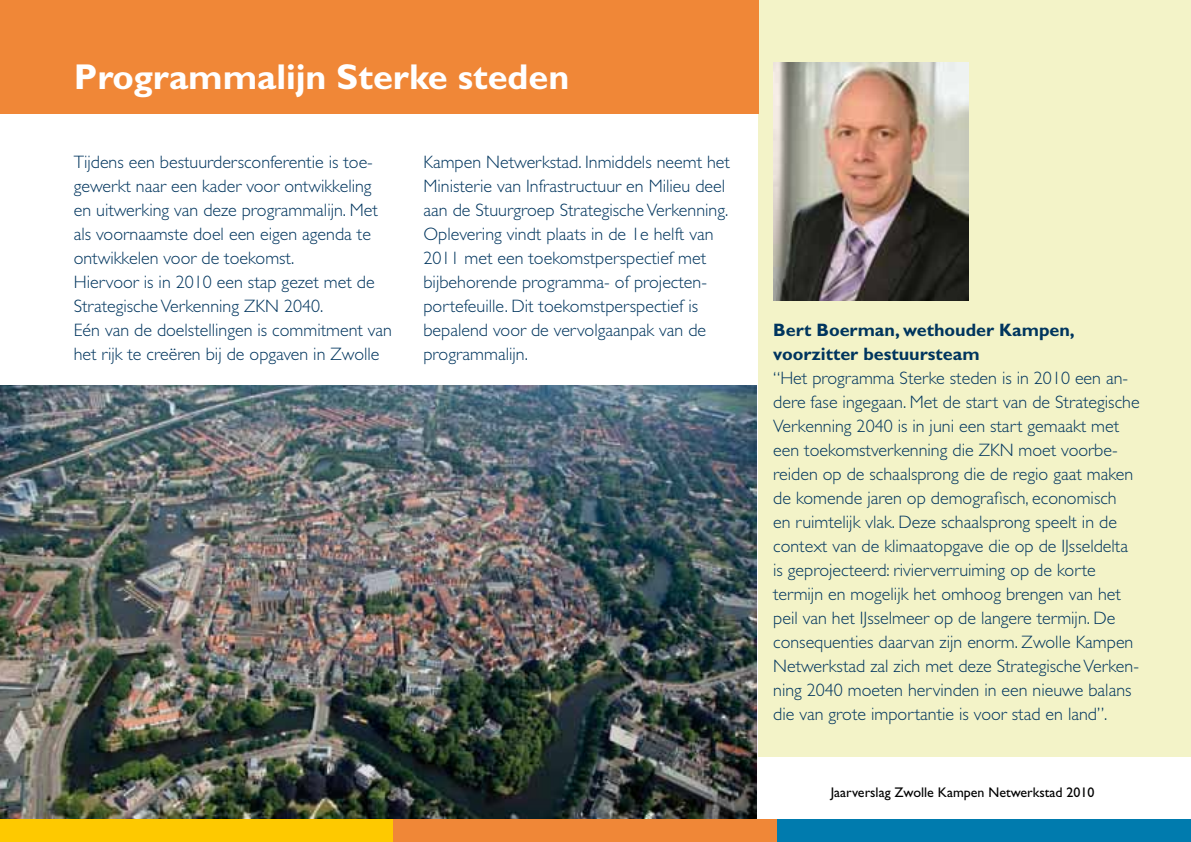
<style>
.page{position:relative;width:1191px;height:842px;background:#fff}
.page>*{position:absolute;margin:0;border:0;box-sizing:border-box;transform-origin:0 0}
.t1{font:700 36px "Gill Sans";color:#fff}
.t2{font:300 18px/24px "Gill Sans";color:#00355e}
.t3{font:700 18px/24px "Gill Sans";color:#00355e}
.t4{font:14px "Gill Sans";color:#000}
</style>
<div class="page">
<div style="left:759px;top:0;width:432px;height:757px;background:#f3f3c8"></div>
<div style="left:0;top:0;width:759px;height:113px;background:#f08737"></div>
<img style="left:773px;top:62px;width:195px;height:238px">
<img style="left:0;top:386px;width:756px;height:433px">
<div style="left:392px;top:819px;width:385px;height:23px;background:#f08737"></div>
<div style="left:0;top:819px;width:392px;height:23px;background:#fec900"></div>
<div style="left:777px;top:819px;width:414px;height:23px;background:#007bae"></div>
<h1 class="t1" style="left:74px;top:56px;width:497px">Programmalijn Sterke steden</h1>
<p class="t2" style="left:74px;top:150px;width:320px">Tijdens een bestuurdersconferentie is toe&shy;gewerkt naar een kader voor ontwikkeling en uitwerking van deze programmalijn. Met als voornaamste doel een eigen agenda te ontwikkelen voor de toekomst.<br>Hiervoor is in 2010 een stap gezet met de Strategische Verkenning ZKN 2040.<br>Eén van de doelstellingen is commitment van het rijk te creëren bij de opgaven in Zwolle</p>
<p class="t2" style="left:423px;top:150px;width:308px">Kampen Netwerkstad. Inmiddels neemt het Ministerie van Infrastructuur en Milieu deel aan de Stuurgroep Strategische Verkenning.<br>Oplevering vindt plaats in de 1e helft van 2011 met een toekomstperspectief met bijbehorende programma- of projecten&shy;portefeuille. Dit toekomstperspectief is bepalend voor de vervolgaanpak van de programmalijn.</p>
<p class="t3" style="left:773px;top:318px;width:303px">Bert Boerman, wethouder Kampen, voorzitter bestuursteam</p>
<p class="t2" style="left:773px;top:366px;width:368px">“Het programma Sterke steden is in 2010 een an&shy;dere fase ingegaan. Met de start van de Strategische Verkenning 2040 is in juni een start gemaakt met een toekomstverkenning die ZKN moet voorbe&shy;reiden op de schaalsprong die de regio gaat maken de komende jaren op demografisch, economisch<br>en ruimtelijk vlak. Deze schaalsprong speelt in de context van de klimaatopgave die op de IJsseldelta is geprojecteerd: rivierverruiming op de korte termijn en mogelijk het omhoog brengen van het peil van het IJsselmeer op de langere termijn. De consequenties daarvan zijn enorm. Zwolle Kampen Netwerkstad zal zich met deze Strategische Verken&shy;ning 2040 moeten hervinden in een nieuwe balans die van grote importantie is voor stad en land”.</p>
<p class="t4" style="left:830px;top:784px;width:265px">Jaarverslag Zwolle Kampen Netwerkstad 2010</p>
</div>
